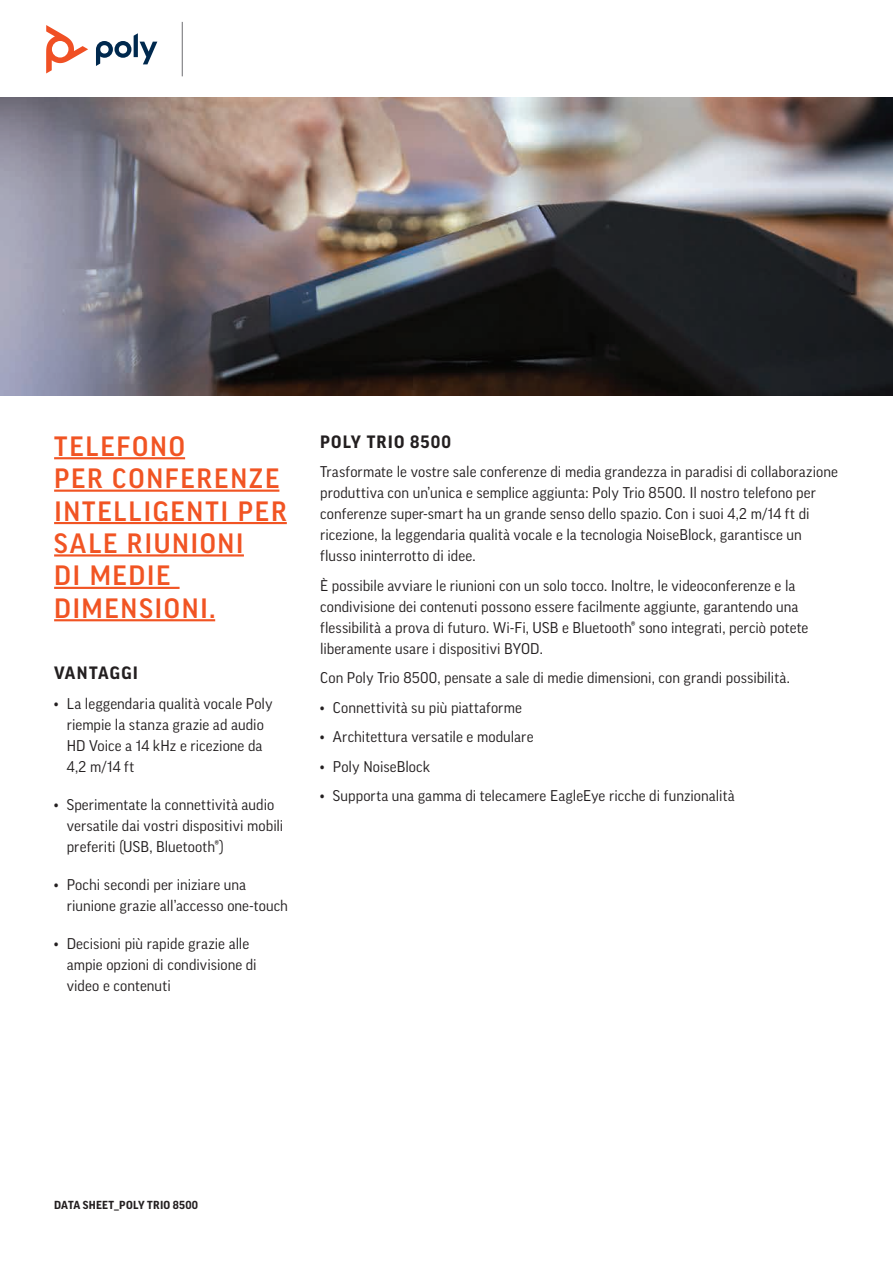
<style>
.page{position:relative;width:893px;height:1263px;background:#fff}
.page>*{position:absolute;margin:0;border:0;box-sizing:border-box;transform-origin:0 0}
.t1{font:500 27px/32.4px "Good Pro";letter-spacing:.065em;color:#f15423}
.t2{font:700 17.25px "Good Pro";letter-spacing:.065em;color:#231f20}
.t3{font:15px/21px "Good Pro";letter-spacing:.005em;color:#231f20}
.t4{font:700 11.25px "Good Pro";letter-spacing:.025em;color:#231f20}
</style>
<div class="page">
<svg style="left:96px;top:33px;width:61px;height:33px"></svg>
<svg style="left:46px;top:25px;width:42px;height:48px"></svg>
<hr style="left:182px;top:22px;width:1px;height:54px;background:#6c6d70">
<img style="left:0;top:98px;width:893px;height:297px">
<hr style="left:54px;top:457px;width:131px;height:2px;background:#f15423">
<hr style="left:54px;top:490px;width:225px;height:2px;background:#f15423">
<hr style="left:54px;top:522px;width:233px;height:2px;background:#f15423">
<hr style="left:54px;top:554px;width:190px;height:2px;background:#f15423">
<hr style="left:54px;top:587px;width:126px;height:2px;background:#f15423">
<hr style="left:54px;top:619px;width:161px;height:2px;background:#f15423">
<h1 class="t1" style="left:54px;top:430px;width:234px">TELEFONO<br>PER CONFERENZE<br>INTELLIGENTI PER<br>SALE RIUNIONI<br>DI MEDIE<br>DIMENSIONI.</h1>
<p class="t2" style="left:54px;top:663px;width:85px">VANTAGGI</p>
<p class="t3" style="left:67px;top:693px;width:208px;text-indent:-13px">• La leggendaria qualità vocale Poly riempie la stanza grazie ad audio<br>HD Voice a 14 kHz e ricezione da<br>4,2 m/14 ft</p>
<p class="t3" style="left:67px;top:794px;width:218px;text-indent:-13px">• Sperimentate la connettività audio versatile dai vostri dispositivi mobili preferiti (USB, Bluetooth®)</p>
<p class="t3" style="left:67px;top:874px;width:223px;text-indent:-13px">• Pochi secondi per iniziare una riunione grazie all’accesso one-touch</p>
<p class="t3" style="left:67px;top:933px;width:191px;text-indent:-13px">• Decisioni più rapide grazie alle ampie opzioni di condivisione di video e contenuti</p>
<p class="t2" style="left:320px;top:432px;width:132px">POLY TRIO 8500</p>
<p class="t3" style="left:320px;top:461px;width:519px">Trasformate le vostre sale conferenze di media grandezza in paradisi di collaborazione produttiva con un’unica e semplice aggiunta: Poly Trio 8500. Il nostro telefono per conferenze super-smart ha un grande senso dello spazio. Con i suoi 4,2 m/14 ft di ricezione, la leggendaria qualità vocale e la tecnologia NoiseBlock, garantisce un flusso ininterrotto di idee.</p>
<p class="t3" style="left:320px;top:575px;width:490px">È possibile avviare le riunioni con un solo tocco. Inoltre, le videoconferenze e la condivisione dei contenuti possono essere facilmente aggiunte, garantendo una flessibilità a prova di futuro. Wi-Fi, USB e Bluetooth® sono integrati, perciò potete liberamente usare i dispositivi BYOD.</p>
<p class="t3" style="left:320px;top:667px;width:471px">Con Poly Trio 8500, pensate a sale di medie dimensioni, con grandi possibilità.</p>
<p class="t3" style="left:320px;top:697px;width:203px">• Connettività su più piattaforme</p>
<p class="t3" style="left:320px;top:726px;width:215px">• Architettura versatile e modulare</p>
<p class="t3" style="left:320px;top:756px;width:111px">• Poly NoiseBlock</p>
<p class="t3" style="left:320px;top:785px;width:416px">• Supporta una gamma di telecamere EagleEye ricche di funzionalità</p>
<p class="t4" style="left:54px;top:1198px;width:146px">DATA SHEET_POLY TRIO 8500</p>
</div>
